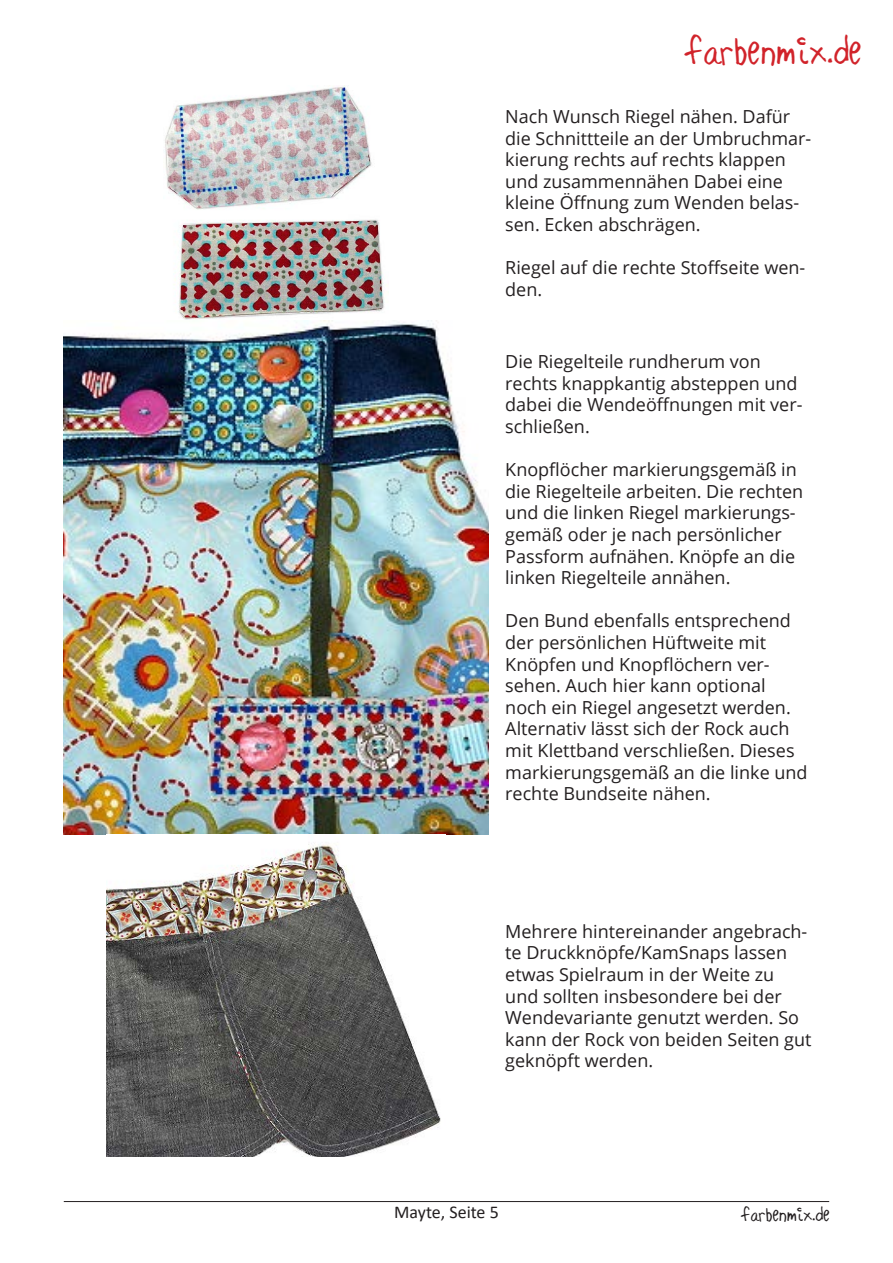
<style>
.page{position:relative;width:893px;height:1263px;background:#fff}
.page>*{position:absolute;margin:0;border:0;box-sizing:border-box;transform-origin:0 0}
.t1{font:45px "Hilde Sharpie";color:#d1232a}
.t2{font:22.5px "Hilde Sharpie";color:#231f20}
.t3{font:18px/21.6px "Open Sans";color:#231f20}
.t4{font:18px "Calibri";color:#231f20}
</style>
<div class="page">
<hr style="left:64px;top:1201px;width:765px;height:1px;background:#231f20">
<img style="left:165px;top:85px;width:220px;height:235px">
<img style="left:64px;top:320px;width:424px;height:514px">
<img style="left:106px;top:843px;width:335px;height:314px">
<h1 class="t1" style="left:686px;top:21px;width:177px">farbenmix.de</h1>
<p class="t3" style="left:505px;top:105px;width:308px">Nach Wunsch Riegel nähen. Dafür die Schnittteile an der Umbruchmar&shy;kierung rechts auf rechts klappen und zusammennähen Dabei eine kleine Öffnung zum Wenden belas&shy;sen. Ecken abschrägen.</p>
<p class="t3" style="left:505px;top:256px;width:301px">Riegel auf die rechte Stoffseite wen&shy;den.</p>
<p class="t3" style="left:505px;top:350px;width:299px">Die Riegelteile rundherum von rechts knappkantig absteppen und dabei die Wendeöffnungen mit ver&shy;schließen.</p>
<p class="t3" style="left:505px;top:458px;width:300px">Knopflöcher markierungsgemäß in die Riegelteile arbeiten. Die rechten und die linken Riegel markierungs&shy;gemäß oder je nach persönlicher Passform aufnähen. Knöpfe an die linken Riegelteile annähen.</p>
<p class="t3" style="left:505px;top:609px;width:304px">Den Bund ebenfalls entsprechend der persönlichen Hüftweite mit<br>Knöpfen und Knopflöchern ver&shy;sehen. Auch hier kann optional noch ein Riegel angesetzt werden.<br>Alternativ lässt sich der Rock auch mit Klettband verschließen. Dieses markierungsgemäß an die linke und rechte Bundseite nähen.</p>
<p class="t3" style="left:505px;top:920px;width:308px">Mehrere hintereinander angebrach&shy;te Druckknöpfe/KamSnaps lassen etwas Spielraum in der Weite zu und sollten insbesondere bei der<br>Wendevariante genutzt werden. So kann der Rock von beiden Seiten gut geknöpft werden.</p>
<p class="t4" style="left:394px;top:1200px;width:106px">Mayte, Seite 5</p>
<p class="t2" style="left:742px;top:1199px;width:89px">farbenmix.de</p>
</div>
